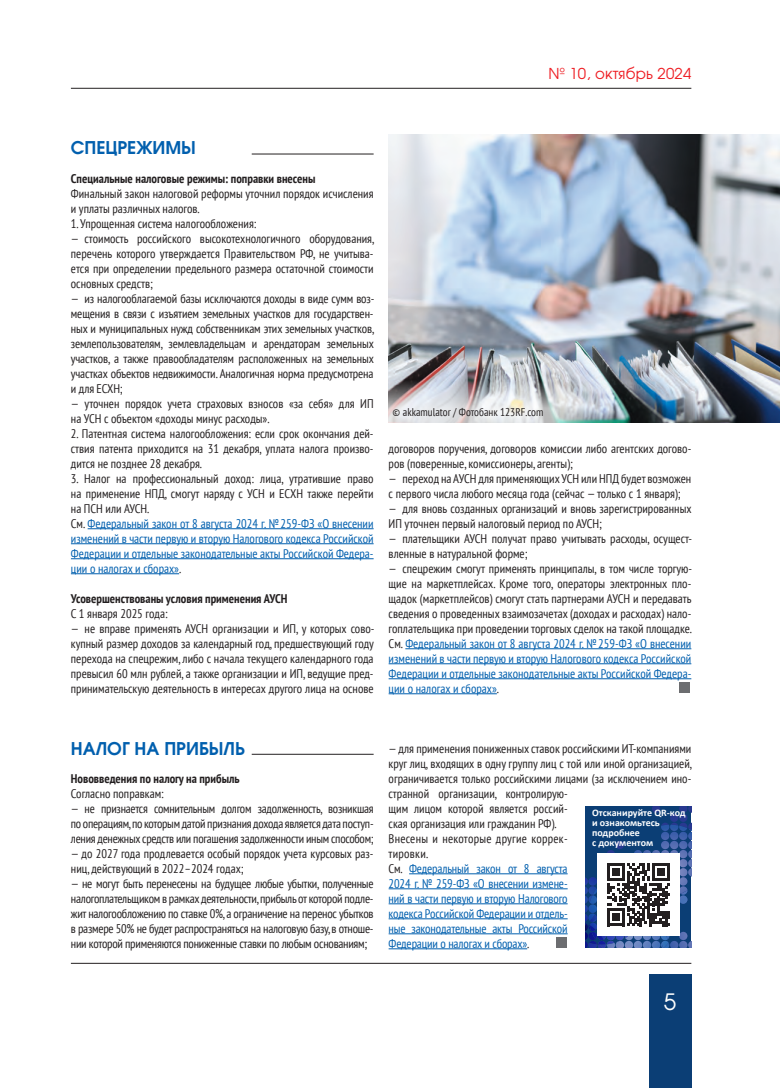
<style>
.page{position:relative;width:780px;height:1088px;background:#fff}
.page>*{position:absolute;margin:0;border:0;box-sizing:border-box;transform-origin:0 0}
.t1{font:22.5px "AG Avalanche C";color:#fff}
.Avala_14_bez_linii{font:700 17.5px "AG Avalanche C";color:#015fae}
.t2{font:15px "AG Avalanche C";letter-spacing:.01em;color:#ee1d23}
.PTS_Nar_10_OSN{font:condensed 12.5px/15px "PT Sans";color:#231f20}
.PTS_Nar_10_OSN-2{font:condensed 12.5px/15px "PT Sans";color:#015fae;text-align:justify}
.PTS_Nar_10_OSN-3{font:700 condensed 12.5px "PT Sans";color:#231f20}
.PTS_Nar_10_OSN-4{font:condensed 12.5px/15px "PT Sans";letter-spacing:.02em;color:#231f20}
.PTS_Nar_9_Rasp{font:condensed 11.25px "PT Sans";color:#231f20}
.t3{font:700 10px/10px "Calibri";color:#fff}
.s1{color:#231f20}
</style>
<div class="page">
<div style="left:648px;top:974px;width:43px;height:114px;background:#0b3e75"></div>
<hr style="left:71px;top:88px;width:620px;height:1px;background:#231f20">
<hr style="left:71px;top:963px;width:620px;height:1px;background:#231f20">
<hr style="left:252px;top:154px;width:121px;height:1px;background:#231f20">
<hr style="left:88px;top:528px;width:285px;height:1px;background:#015fae">
<hr style="left:71px;top:543px;width:302px;height:1px;background:#015fae">
<hr style="left:71px;top:558px;width:302px;height:1px;background:#015fae">
<hr style="left:71px;top:573px;width:108px;height:1px;background:#015fae">
<hr style="left:405px;top:648px;width:286px;height:1px;background:#015fae">
<hr style="left:388px;top:663px;width:303px;height:1px;background:#015fae">
<hr style="left:388px;top:678px;width:303px;height:1px;background:#015fae">
<hr style="left:388px;top:693px;width:109px;height:1px;background:#015fae">
<div style="left:678px;top:682px;width:11px;height:11px;background:#6c6d70"></div>
<hr style="left:252px;top:754px;width:121px;height:1px;background:#231f20">
<hr style="left:409px;top:873px;width:158px;height:1px;background:#015fae">
<hr style="left:388px;top:888px;width:179px;height:1px;background:#015fae">
<hr style="left:388px;top:903px;width:179px;height:1px;background:#015fae">
<hr style="left:388px;top:918px;width:179px;height:1px;background:#015fae">
<hr style="left:388px;top:933px;width:179px;height:1px;background:#015fae">
<hr style="left:388px;top:948px;width:139px;height:1px;background:#015fae">
<div style="left:556px;top:937px;width:11px;height:11px;background:#6c6d70"></div>
<div style="left:585px;top:806px;width:106px;height:142px;background:#0b3e75"></div>
<div style="left:670px;top:813px;width:8px;height:9px;background:#283890;border-radius:50%"></div>
<div style="left:679px;top:813px;width:8px;height:9px;background:#283890;border-radius:50%"></div>
<svg style="left:652px;top:806px;width:8px;height:7px"></svg>
<svg style="left:679px;top:806px;width:12px;height:7px"></svg>
<svg style="left:585px;top:823px;width:106px;height:125px"></svg>
<img style="left:388px;top:135px;width:392px;height:287px">
<img style="left:388px;top:379px;width:236px;height:44px">
<p class="t2" style="left:548px;top:64px;width:144px">№ 10, октябрь 2024</p>
<p class="Avala_14_bez_linii" style="left:71px;top:136px;width:126px">СПЕЦРЕЖИМЫ</p>
<p class="PTS_Nar_10_OSN-3" style="left:71px;top:170px;width:246px">Специальные налоговые режимы: поправки внесены</p>
<p class="PTS_Nar_10_OSN" style="left:71px;top:186px;width:304px">Финальный закон налоговой реформы уточнил порядок исчисления и уплаты различных налогов.</p>
<p class="PTS_Nar_10_OSN" style="left:71px;top:216px;width:187px">1. Упрощенная система налогообложения:</p>
<p class="PTS_Nar_10_OSN" style="left:71px;top:231px;width:305px;text-align:justify">— стоимость российского высокотехнологичного оборудования, перечень которого утверждается Правительством РФ, не учитыва&shy;ется при определении предельного размера остаточной стоимости основных средств;</p>
<p class="PTS_Nar_10_OSN" style="left:71px;top:291px;width:305px;text-align:justify">— из налогооблагаемой базы исключаются доходы в виде сумм воз&shy;мещения в связи с изъятием земельных участков для государствен&shy;ных и муниципальных нужд собственникам этих земельных участков, землепользователям, землевладельцам и арендаторам земельных участков, а также правообладателям расположенных на земельных участках объектов недвижимости. Аналогичная норма предусмотрена и для ЕСХН;</p>
<p class="PTS_Nar_10_OSN" style="left:71px;top:396px;width:304px">— уточнен порядок учета страховых взносов «за себя» для ИП на УСН с объектом «доходы минус расходы».</p>
<p class="PTS_Nar_10_OSN" style="left:71px;top:426px;width:304px;text-align:justify">2. Патентная система налогообложения: если срок окончания дей&shy;ствия патента приходится на 31 декабря, уплата налога произво&shy;дится не позднее 28 декабря.</p>
<p class="PTS_Nar_10_OSN" style="left:71px;top:471px;width:304px;text-align:justify">3. Налог на профессиональный доход: лица, утратившие право на применение НПД, смогут наряду с УСН и ЕСХН также перейти на ПСН или АУСН.</p>
<p class="PTS_Nar_10_OSN-2" style="left:71px;top:516px;width:304px"><span class="s1">См.</span> Федеральный закон от 8 августа 2024 г. №259‑ФЗ «О внесении изменений в части первую и вторую Налогового кодекса Российской Федерации и отдельные законодательные акты Российской Федера&shy;ции о налогах и сборах»<span class="s1">.</span></p>
<p class="PTS_Nar_10_OSN-3" style="left:71px;top:590px;width:218px">Усовершенствованы условия применения АУСН</p>
<p class="PTS_Nar_10_OSN" style="left:71px;top:606px;width:98px">С 1 января 2025 года:</p>
<p class="PTS_Nar_10_OSN" style="left:71px;top:621px;width:305px;text-align:justify">— не вправе применять АУСН организации и ИП, у которых сово&shy;купный размер доходов за календарный год, предшествующий году перехода на спецрежим, либо с начала текущего календарного года превысил 60 млн рублей, а также организации и ИП, ведущие пред&shy;принимательскую деятельность в интересах другого лица на основе</p>
<p class="PTS_Nar_9_Rasp" style="left:392px;top:405px;width:152px">© akkamulator / Фотобанк 123RF.com</p>
<p class="PTS_Nar_10_OSN" style="left:388px;top:441px;width:304px">договоров поручения, договоров комиссии либо агентских догово&shy;ров (поверенные, комиссионеры, агенты);</p>
<p class="PTS_Nar_10_OSN" style="left:388px;top:471px;width:304px">— переход на АУСН для применяющих УСН или НПД будет возможен с первого числа любого месяца года (сейчас — только с 1 января);</p>
<p class="PTS_Nar_10_OSN" style="left:388px;top:501px;width:304px">— для вновь созданных организаций и вновь зарегистрированных<br>ИП уточнен первый налоговый период по АУСН;</p>
<p class="PTS_Nar_10_OSN" style="left:388px;top:531px;width:305px">— плательщики АУСН получат право учитывать расходы, осущест&shy;вленные в натуральной форме;</p>
<p class="PTS_Nar_10_OSN" style="left:388px;top:561px;width:305px;text-align:justify">— спецрежим смогут применять принципалы, в том числе торгую&shy;щие на маркетплейсах. Кроме того, операторы электронных пло&shy;щадок (маркетплейсов) смогут стать партнерами АУСН и передавать сведения о проведенных взаимозачетах (доходах и расходах) нало&shy;гоплательщика при проведении торговых сделок на такой площадке.</p>
<p class="PTS_Nar_10_OSN-2" style="left:388px;top:636px;width:304px"><span class="s1">См.</span> Федеральный закон от 8 августа 2024 г. №259‑ФЗ «О внесении изменений в части первую и вторую Налогового кодекса Российской Федерации и отдельные законодательные акты Российской Федера&shy;ции о налогах и сборах»<span class="s1">.</span></p>
<p class="Avala_14_bez_linii" style="left:71px;top:737px;width:175px">НАЛОГ НА ПРИБЫЛЬ</p>
<p class="PTS_Nar_10_OSN-3" style="left:71px;top:770px;width:170px">Нововведения по налогу на прибыль</p>
<p class="PTS_Nar_10_OSN" style="left:71px;top:786px;width:94px">Согласно поправкам:</p>
<p class="PTS_Nar_10_OSN" style="left:71px;top:801px;width:304px;text-align:justify">— не признается сомнительным долгом задолженность, возникшая по операциям, по которым датой признания дохода является дата поступ&shy;ления денежных средств или погашения задолженности иным способом;</p>
<p class="PTS_Nar_10_OSN" style="left:71px;top:846px;width:304px">— до 2027 года продлевается особый порядок учета курсовых раз&shy;ниц, действующий в 2022–2024 годах;</p>
<p class="PTS_Nar_10_OSN" style="left:71px;top:876px;width:304px;text-align:justify">— не могут быть перенесены на будущее любые убытки, полученные налогоплательщиком в рамках деятельности, прибыль от которой подле&shy;жит налогообложению по ставке 0%, а ограничение на перенос убытков в размере 50% не будет распространяться на налоговую базу, в отноше&shy;нии которой применяются пониженные ставки по любым основаниям;</p>
<p class="PTS_Nar_10_OSN" style="left:388px;top:741px;width:305px">— для применения пониженных ставок российскими ИТ-компаниями круг лиц, входящих в одну группу лиц с той или иной организацией, ограничивается только российскими лицами (за исключением ино&shy;странной организации, контролирую-<br>щим лицом которой является россий-<br>ская организация или гражданин РФ).</p>
<p class="PTS_Nar_10_OSN-4" style="left:388px;top:831px;width:180px">Внесены и некоторые другие коррек&shy;тировки.</p>
<p class="PTS_Nar_10_OSN-2" style="left:388px;top:861px;width:180px"><span class="s1">См.</span> Федеральный закон от 8 августа 2024 г. № 259-ФЗ «О внесении измене&shy;ний в части первую и вторую Налогового кодекса Российской Федерации и отдель&shy;ные законодательные акты Российской Федерации о налогах и сборах»<span class="s1">.</span></p>
<p class="t3" style="left:592px;top:807px;width:95px">Отсканируйте QR-код и ознакомьтесь подробнее<br>с документом</p>
<h1 class="t1" style="left:663px;top:988px;width:14px">5</h1>
</div>
